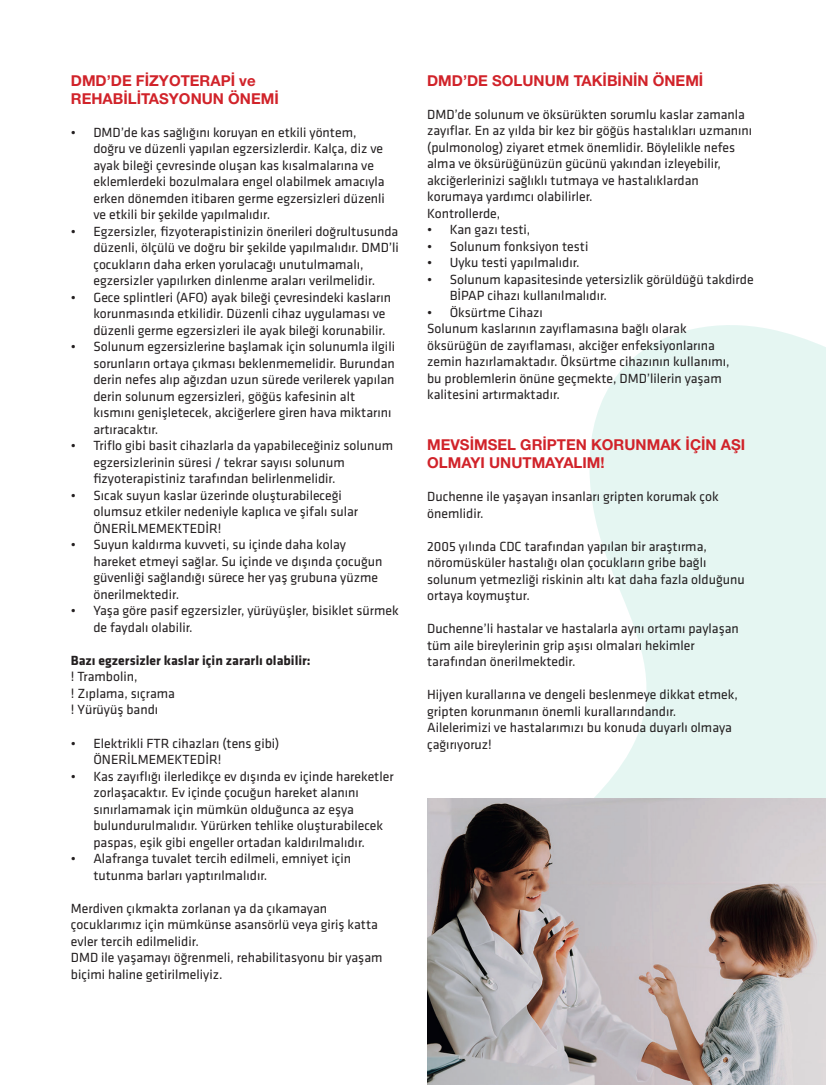
<style>
.page{position:relative;width:826px;height:1085px;background:#fff}
.page>*{position:absolute;margin:0;border:0;box-sizing:border-box;transform-origin:0 0}
.t1{font:700 15px/18px "Helvetica Neue";color:#d1232a}
.t2{font:13.75px/16.5px "Klavika Basic";color:#231f20}
.t3{font:700 13.75px "Klavika Basic";color:#231f20}
</style>
<div class="page">
<svg style="left:589px;top:325px;width:237px;height:473px;background:#e8f7f3"></svg>
<img style="left:427px;top:798px;width:399px;height:286px">
<p class="t1" style="left:71px;top:72px;width:209px">DMD’DE FİZYOTERAPİ ve<br>REHABİLİTASYONUN ÖNEMİ</p>
<p class="t2" style="left:93px;top:123px;width:293px;text-indent:-22px">• DMD’de kas sağlığını koruyan en etkili yöntem, doğru ve düzenli yapılan egzersizlerdir. Kalça, diz ve ayak bileği çevresinde oluşan kas kısalmalarına ve eklemlerdeki bozulmalara engel olabilmek amacıyla erken dönemden itibaren germe egzersizleri düzenli ve etkili bir şekilde yapılmalıdır.</p>
<p class="t2" style="left:93px;top:222px;width:307px;text-indent:-22px">• Egzersizler, fizyoterapistinizin önerileri doğrultusunda düzenli, ölçülü ve doğru bir şekilde yapılmalıdır. DMD’li çocukların daha erken yorulacağı unutulmamalı, egzersizler yapılırken dinlenme araları verilmelidir.</p>
<p class="t2" style="left:93px;top:288px;width:299px;text-indent:-22px">• Gece splintleri (AFO) ayak bileği çevresindeki kasların korunmasında etkilidir. Düzenli cihaz uygulaması ve düzenli germe egzersizleri ile ayak bileği korunabilir.</p>
<p class="t2" style="left:93px;top:338px;width:303px;text-indent:-22px">• Solunum egzersizlerine başlamak için solunumla ilgili sorunların ortaya çıkması beklenmemelidir. Burundan derin nefes alıp ağızdan uzun sürede verilerek yapılan derin solunum egzersizleri, göğüs kafesinin alt kısmını genişletecek, akciğerlere giren hava miktarını artıracaktır.</p>
<p class="t2" style="left:93px;top:437px;width:301px;text-indent:-22px">• Triflo gibi basit cihazlarla da yapabileceğiniz solunum egzersizlerinin süresi / tekrar sayısı solunum fizyoterapistiniz tarafından belirlenmelidir.</p>
<p class="t2" style="left:93px;top:486px;width:266px;text-indent:-22px">• Sıcak suyun kaslar üzerinde oluşturabileceği olumsuz etkiler nedeniyle kaplıca ve şifalı sular<br>ÖNERİLMEMEKTEDİR!</p>
<p class="t2" style="left:93px;top:536px;width:290px;text-indent:-22px">• Suyun kaldırma kuvveti, su içinde daha kolay hareket etmeyi sağlar. Su içinde ve dışında çocuğun güvenliği sağlandığı sürece her yaş grubuna yüzme önerilmektedir.</p>
<p class="t2" style="left:93px;top:602px;width:307px;text-indent:-22px">• Yaşa göre pasif egzersizler, yürüyüşler, bisiklet sürmek de faydalı olabilir.</p>
<p class="t3" style="left:71px;top:650px;width:241px">Bazı egzersizler kaslar için zararlı olabilir:</p>
<p class="t2" style="left:71px;top:668px;width:106px">! Trambolin,<br>! Zıplama, sıçrama ! Yürüyüş bandı</p>
<p class="t2" style="left:93px;top:734px;width:187px;text-indent:-22px">• Elektrikli FTR cihazları (tens gibi)<br>ÖNERİLMEMEKTEDİR!</p>
<p class="t2" style="left:93px;top:767px;width:302px;text-indent:-22px">• Kas zayıflığı ilerledikçe ev dışında ev içinde hareketler zorlaşacaktır. Ev içinde çocuğun hareket alanını sınırlamamak için mümkün olduğunca az eşya bulundurulmalıdır. Yürürken tehlike oluşturabilecek paspas, eşik gibi engeller ortadan kaldırılmalıdır.</p>
<p class="t2" style="left:93px;top:849px;width:259px;text-indent:-22px">• Alafranga tuvalet tercih edilmeli, emniyet için tutunma barları yaptırılmalıdır.</p>
<p class="t2" style="left:71px;top:899px;width:313px">Merdiven çıkmakta zorlanan ya da çıkamayan çocuklarımız için mümkünse asansörlü veya giriş katta evler tercih edilmelidir.<br>DMD ile yaşamayı öğrenmeli, rehabilitasyonu bir yaşam biçimi haline getirilmeliyiz.</p>
<p class="t1" style="left:427px;top:72px;width:278px">DMD’DE SOLUNUM TAKİBİNİN ÖNEMİ</p>
<p class="t2" style="left:427px;top:105px;width:326px">DMD’de solunum ve öksürükten sorumlu kaslar zamanla zayıflar. En az yılda bir kez bir göğüs hastalıkları uzmanını (pulmonolog) ziyaret etmek önemlidir. Böylelikle nefes alma ve öksürüğünüzün gücünü yakından izleyebilir, akciğerlerinizi sağlıklı tutmaya ve hastalıklardan korumaya yardımcı olabilirler.<br>Kontrollerde,</p>
<p class="t2" style="left:427px;top:221px;width:105px">• Kan gazı testi,</p>
<p class="t2" style="left:427px;top:237px;width:163px">• Solunum fonksiyon testi</p>
<p class="t2" style="left:427px;top:254px;width:154px">• Uyku testi yapılmalıdır.</p>
<p class="t2" style="left:449px;top:270px;width:305px;text-indent:-22px">• Solunum kapasitesinde yetersizlik görüldüğü takdirde<br>BİPAP cihazı kullanılmalıdır.</p>
<p class="t2" style="left:427px;top:303px;width:304px">• Öksürtme Cihazı<br>Solunum kaslarının zayıflamasına bağlı olarak öksürüğün de zayıflaması, akciğer enfeksiyonlarına zemin hazırlamaktadır. Öksürtme cihazının kullanımı, bu problemlerin önüne geçmekte, DMD’lilerin yaşam kalitesini artırmaktadır.</p>
<p class="t1" style="left:427px;top:436px;width:320px">MEVSİMSEL GRİPTEN KORUNMAK İÇİN AŞI<br>OLMAYI UNUTMAYALIM!</p>
<p class="t2" style="left:427px;top:488px;width:293px">Duchenne ile yaşayan insanları gripten korumak çok önemlidir.</p>
<p class="t2" style="left:427px;top:537px;width:319px">2005 yılında CDC tarafından yapılan bir araştırma, nöromüsküler hastalığı olan çocukların gribe bağlı solunum yetmezliği riskinin altı kat daha fazla olduğunu ortaya koymuştur.</p>
<p class="t2" style="left:427px;top:620px;width:313px">Duchenne’li hastalar ve hastalarla aynı ortamı paylaşan tüm aile bireylerinin grip aşısı olmaları hekimler tarafından önerilmektedir.</p>
<p class="t2" style="left:427px;top:686px;width:312px">Hijyen kurallarına ve dengeli beslenmeye dikkat etmek, gripten korunmanın önemli kurallarındandır.<br>Ailelerimizi ve hastalarımızı bu konuda duyarlı olmaya çağırıyoruz!</p>
</div>
